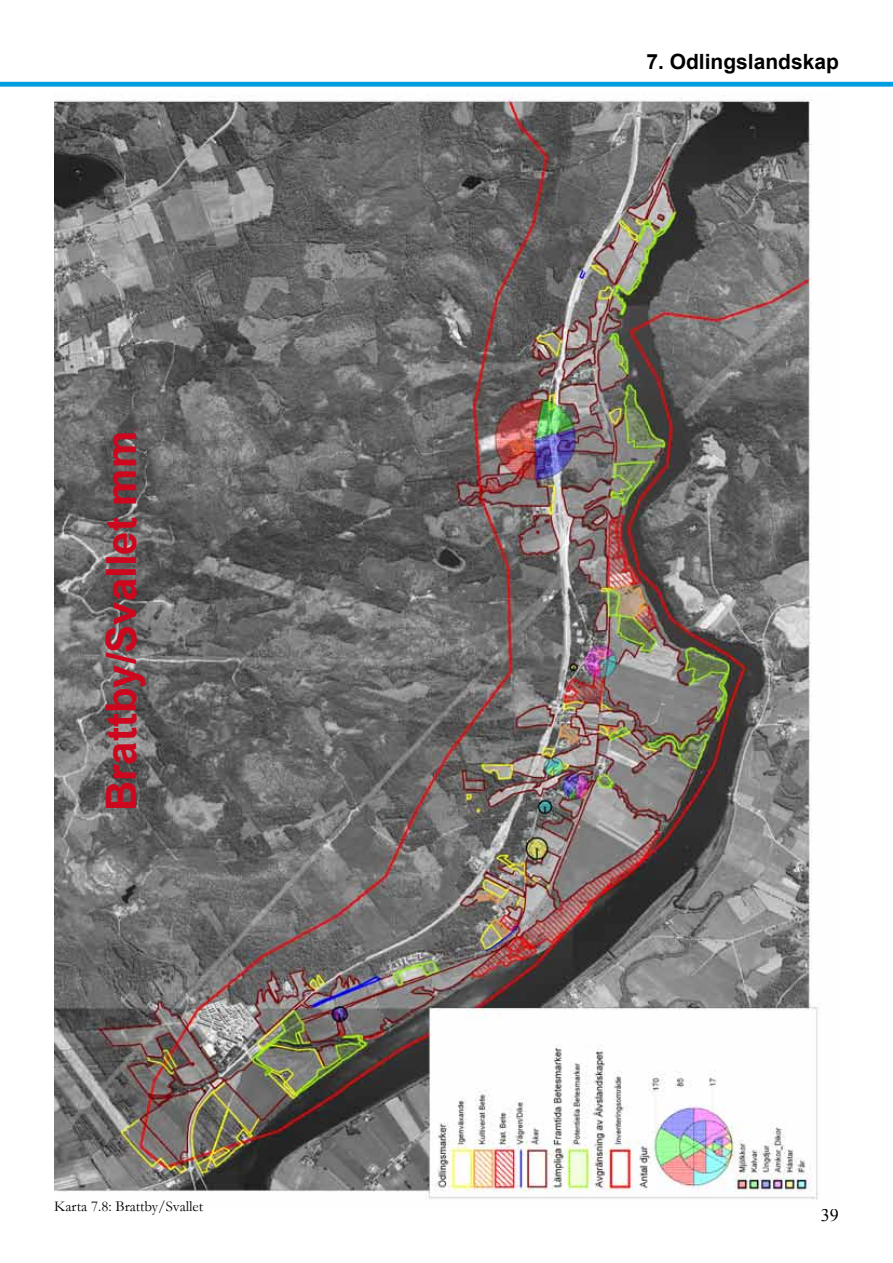
<style>
.page{position:relative;width:893px;height:1263px;background:#fff}
.page>*{position:absolute;margin:0;border:0;box-sizing:border-box;transform-origin:0 0}
.t1{font:700 42px "Arial";color:#cd071e}
.t2{font:700 21px "Arial";color:#000}
.t3{font:18px "Times New Roman";color:#000}
.t4{font:italic 18px "Garamond";color:#cd071e}
.t5{font:15px "Garamond";color:#000}
</style>
<div class="page">
<hr style="left:0;top:82px;width:893px;height:4px;background:#009ee0">
<img style="left:54px;top:98px;width:765px;height:1102px">
<p class="t4" style="left:118px;top:431px;width:5px;rotate:-90deg">.</p>
<h1 class="t1" style="left:94px;top:811px;width:382px;rotate:-90deg">Brattby/Svallet mm</h1>
<p class="t5" style="left:54px;top:1196px;width:151px">Karta 7.8: Brattby/Svallet</p>
<h2 class="t2" style="left:646px;top:48px;width:194px">7. Odlingslandskap</h2>
<p class="t3" style="left:821px;top:1203px;width:19px">39</p>
</div>
